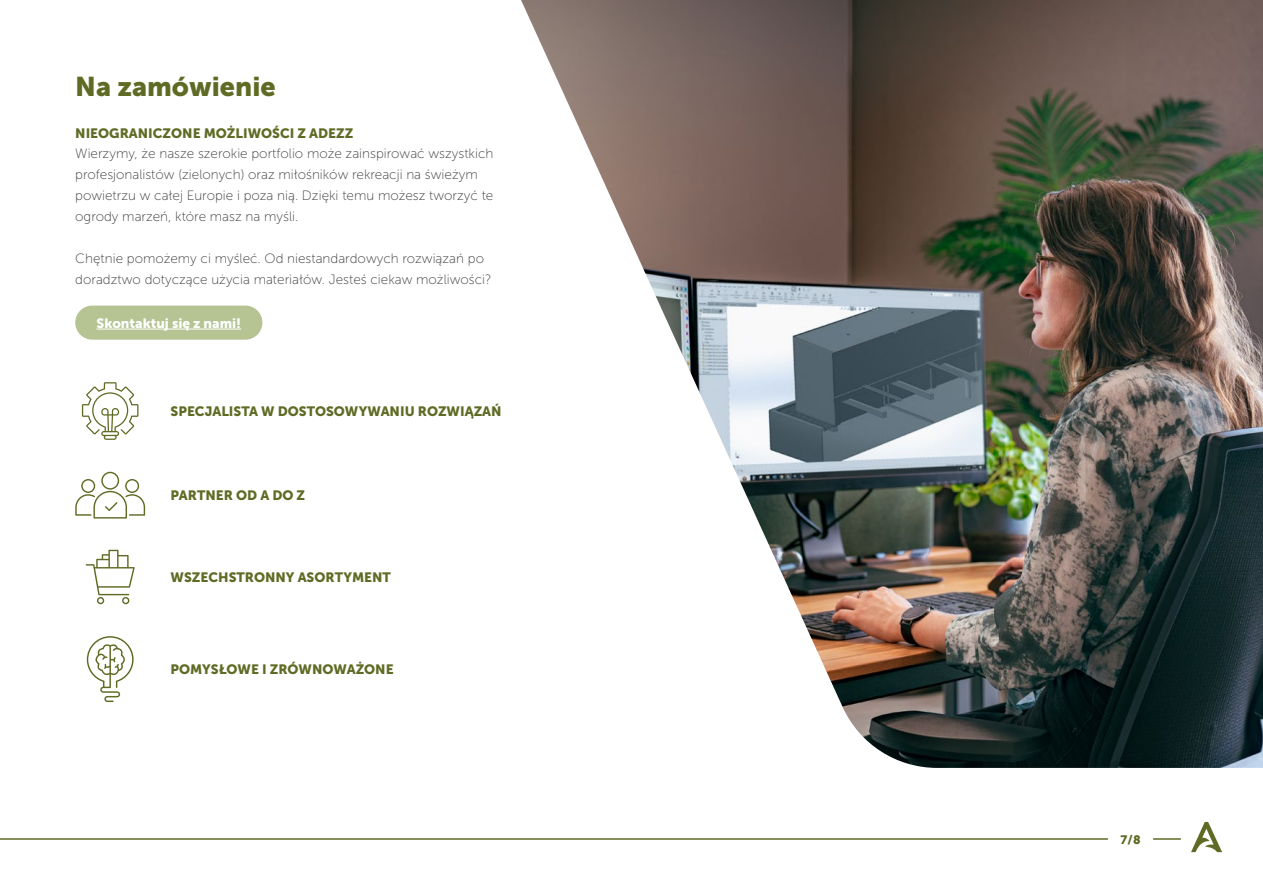
<style>
.page{position:relative;width:1263px;height:893px;background:#fff}
.page>*{position:absolute;margin:0;border:0;box-sizing:border-box;transform-origin:0 0}
.t1{font:27px "Museo Sans 900";color:#5f6b24}
.t2{font:13.5px/21px "Museo Sans 100";color:#3c3c3b}
.t3{font:13.5px "Museo Sans 900";color:#5f6b24}
.t4{font:13.5px "Museo Sans 900";color:#fff}
.t5{font:12.15px "Museo Sans 900";color:#5f6b24}
</style>
<div class="page">
<svg style="left:1191px;top:822px;width:31px;height:30px"></svg>
<hr style="left:1153px;top:838px;width:27px;height:2px;background:#5f6b24">
<hr style="left:0;top:838px;width:1107px;height:2px;background:#5f6b24">
<img style="left:521px;top:0;width:742px;height:768px">
<div style="left:75px;top:306px;width:187px;height:34px;background:#b6c494;border-radius:17px"></div>
<hr style="left:97px;top:329px;width:144px;height:1px;background:#fff">
<svg style="left:87px;top:636px;width:47px;height:66px"></svg>
<svg style="left:82px;top:382px;width:56px;height:58px"></svg>
<svg style="left:86px;top:550px;width:49px;height:54px"></svg>
<svg style="left:75px;top:472px;width:70px;height:47px"></svg>
<h1 class="t1" style="left:75px;top:71px;width:202px">Na zamówienie</h1>
<p class="t3" style="left:75px;top:125px;width:280px">NIEOGRANICZONE MOŻLIWOŚCI Z ADEZZ</p>
<p class="t2" style="left:75px;top:143px;width:420px">Wierzymy, że nasze szerokie portfolio może zainspirować wszystkich profesjonalistów (zielonych) oraz miłośników rekreacji na świeżym powietrzu w całej Europie i poza nią. Dzięki temu możesz tworzyć te ogrody marzeń, które masz na myśli.</p>
<p class="t2" style="left:75px;top:248px;width:418px">Chętnie pomożemy ci myśleć. Od niestandardowych rozwiązań po doradztwo dotyczące użycia materiałów. Jesteś ciekaw możliwości?</p>
<p class="t4" style="left:97px;top:315px;width:146px">Skontaktuj się z nami!</p>
<p class="t3" style="left:171px;top:404px;width:332px">SPECJALISTA W DOSTOSOWYWANIU ROZWIĄZAŃ</p>
<p class="t3" style="left:171px;top:488px;width:136px">PARTNER OD A DO Z</p>
<p class="t3" style="left:171px;top:570px;width:222px">WSZECHSTRONNY ASORTYMENT</p>
<p class="t3" style="left:171px;top:662px;width:224px">POMYSŁOWE I ZRÓWNOWAŻONE</p>
<p class="t5" style="left:1120px;top:832px;width:22px">7/8</p>
</div>
